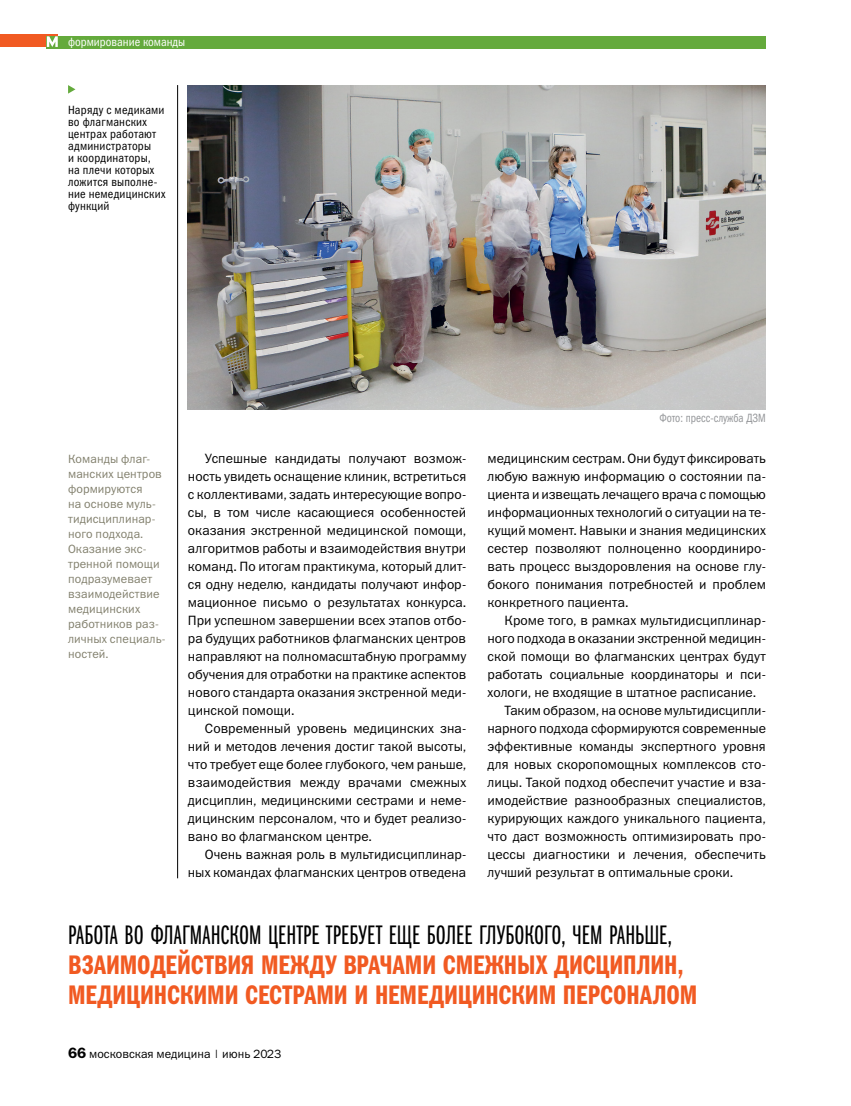
<style>
.page{position:relative;width:851px;height:1106px;background:#fff}
.page>*{position:absolute;margin:0;border:0;box-sizing:border-box;transform-origin:0 0}
.t1{font:27px/30px "Franklin Gothic Demi Cmp ITC";color:#f15a22}
.t2{font:27px "Franklin Gothic Book X Cmp ITC";letter-spacing:.005em;color:#000}
.t3{font:13.5px/18px "Franklin Gothic Book ITC";color:#000;text-align:justify}
.t4{font:12px/15px "Franklin Gothic Book ITC";letter-spacing:.01em;color:#82806d}
.t5{font:12px/12px "Franklin Gothic Book Cond ITC";letter-spacing:.02em;color:#000}
.t6{font:12px "Franklin Gothic Book ITC";color:#000}
.t7{font:12px "Franklin Gothic Book Cond ITC";color:#939598;scale:.9 1}
.t8{font:12px "Franklin Gothic Book Cond ITC";color:#fff}
.s1{font-family:"Franklin Gothic Demi ITC";font-size:15px}
</style>
<div class="page">
<svg style="left:68px;top:85px;width:7px;height:9px"></svg>
<hr style="left:177px;top:85px;width:1px;height:793px;background:#000">
<img style="left:188px;top:85px;width:577px;height:324px">
<div style="left:0;top:34px;width:45px;height:13px;background:#f15a22"></div>
<svg style="left:45px;top:34px;width:13px;height:13px"></svg>
<div style="left:47px;top:36px;width:718px;height:13px;background:#64aa3c"></div>
<svg style="left:47px;top:36px;width:11px;height:11px"></svg>
<p class="t8" style="left:68px;top:35px;width:119px">формирование команды</p>
<p class="t5" style="left:68px;top:104px;width:99px">Наряду с медиками во флагманских центрах работают администраторы<br>и координаторы, на плечи которых ложится выполне&shy;ние немедицинских функций</p>
<p class="t4" style="left:68px;top:451px;width:99px">Команды флаг&shy;манских центров формируются<br>на основе муль&shy;тидисциплинар&shy;ного подхода.<br>Оказание экс&shy;тренной помощи подразумевает взаимодействие медицинских работников раз&shy;личных специаль&shy;ностей.</p>
<p class="t3" style="left:188px;top:449px;width:280px;text-indent:17px">Успешные кандидаты получают возмож&shy;ность увидеть оснащение клиник, встретиться с коллективами, задать интересующие вопро&shy;сы, в том числе касающиеся особенностей оказания экстренной медицинской помощи, алгоритмов работы и взаимодействия внутри команд. По итогам практикума, который длит&shy;ся одну неделю, кандидаты получают инфор&shy;мационное письмо о результатах конкурса.<br>При успешном завершении всех этапов отбо&shy;ра будущих работников флагманских центров направляют на полномасштабную программу обучения для отработки на практике аспектов нового стандарта оказания экстренной меди&shy;цинской помощи.</p>
<p class="t3" style="left:188px;top:719px;width:280px;text-indent:17px">Современный уровень медицинских зна&shy;ний и методов лечения достиг такой высоты, что требует еще более глубокого, чем раньше, взаимодействия между врачами смежных дисциплин, медицинскими сестрами и неме&shy;дицинским персоналом, что и будет реализо&shy;вано во флагманском центре.</p>
<p class="t3" style="left:188px;top:845px;width:280px;text-align:right">Очень важная роль в мультидисциплинар&shy;ных командах флагманских центров отведена</p>
<p class="t7" style="left:659px;top:411px;width:120px">Фото: пресс-служба ДЗМ</p>
<p class="t3" style="left:487px;top:449px;width:280px">медицинским сестрам. Они будут фиксировать любую важную информацию о состоянии па&shy;циента и извещать лечащего врача с помощью информационных технологий о ситуации на те&shy;кущий момент. Навыки и знания медицинских сестер позволяют полноценно координиро&shy;вать процесс выздоровления на основе глу&shy;бокого понимания потребностей и проблем конкретного пациента.</p>
<p class="t3" style="left:504px;top:611px;width:263px">Кроме того, в рамках мультидисциплинар-</p>
<p class="t3" style="left:487px;top:629px;width:280px">ного подхода в оказании экстренной медицин-</p>
<p class="t3" style="left:487px;top:647px;width:280px">ской помощи во флагманских центрах будут</p>
<p class="t3" style="left:487px;top:665px;width:280px">работать социальные координаторы и пси-</p>
<p class="t3" style="left:487px;top:683px;width:270px">хологи, не входящие в штатное расписание.</p>
<p class="t3" style="left:504px;top:701px;width:263px">Таким образом, на основе мультидисципли-</p>
<p class="t3" style="left:487px;top:719px;width:280px">нарного подхода сформируются современные</p>
<p class="t3" style="left:487px;top:737px;width:280px">эффективные команды экспертного уровня</p>
<p class="t3" style="left:487px;top:755px;width:280px">для новых скоропомощных комплексов сто-</p>
<p class="t3" style="left:487px;top:773px;width:280px">лицы. Такой подход обеспечит участие и вза-</p>
<p class="t3" style="left:487px;top:791px;width:280px">имодействие разнообразных специалистов,</p>
<p class="t3" style="left:487px;top:809px;width:280px">курирующих каждого уникального пациента,</p>
<p class="t3" style="left:487px;top:827px;width:280px">что даст возможность оптимизировать про-</p>
<p class="t3" style="left:487px;top:845px;width:280px">цессы диагностики и лечения, обеспечить</p>
<p class="t3" style="left:487px;top:863px;width:247px">лучший результат в оптимальные сроки.</p>
<h1 class="t2" style="left:68px;top:920px;width:605px">РАБОТА ВО ФЛАГМАНСКОМ ЦЕНТРЕ ТРЕБУЕТ ЕЩЕ БОЛЕЕ ГЛУБОКОГО, ЧЕМ РАНЬШЕ,</h1>
<h1 class="t1" style="left:68px;top:950px;width:630px">ВЗАИМОДЕЙСТВИЯ МЕЖДУ ВРАЧАМИ СМЕЖНЫХ ДИСЦИПЛИН,<br>МЕДИЦИНСКИМИ СЕСТРАМИ И НЕМЕДИЦИНСКИМ ПЕРСОНАЛОМ</h1>
<p class="t6" style="left:68px;top:1045px;width:215px"><span class="s1">66</span> московская медицина | июнь 2023</p>
</div>
